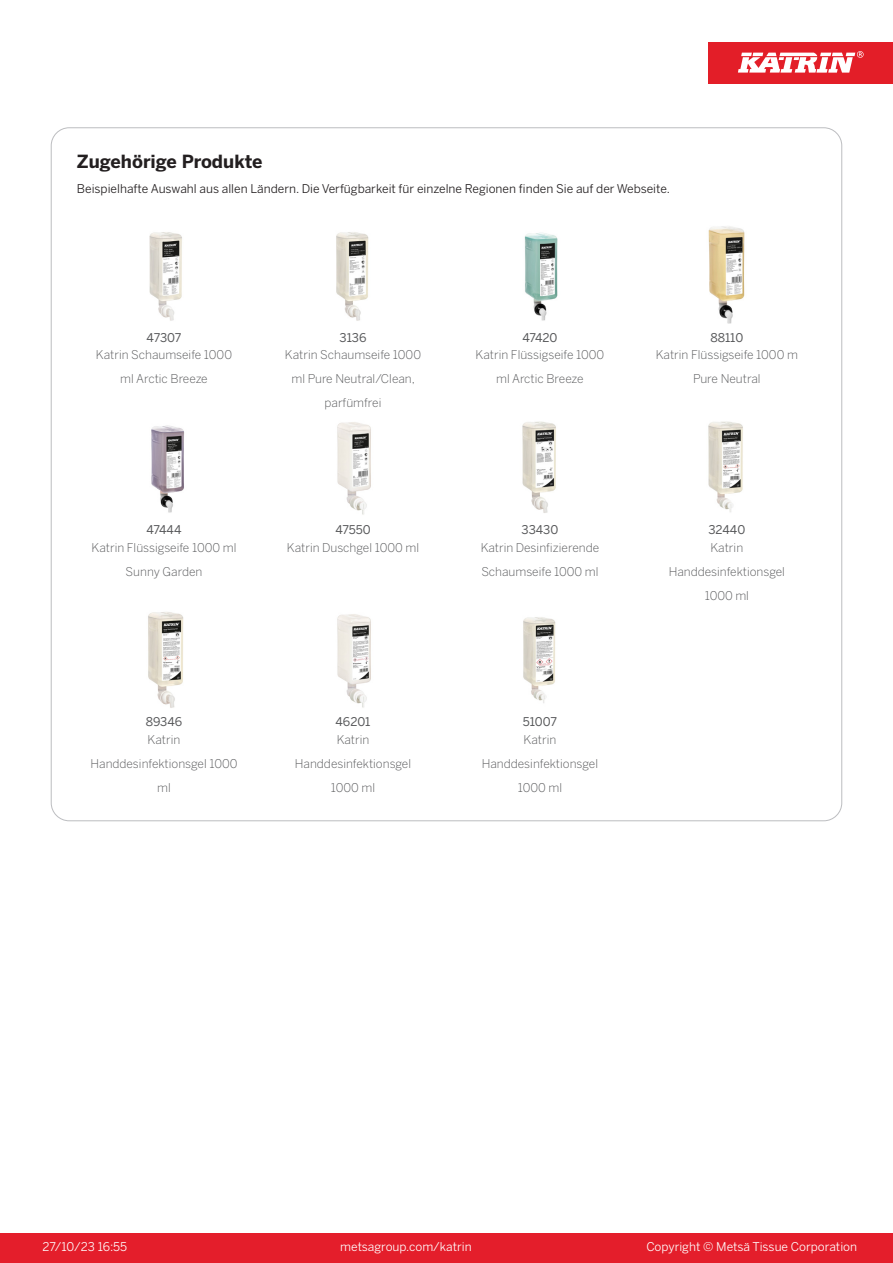
<style>
.page{position:relative;width:893px;height:1263px;background:#fff}
.page>*{position:absolute;margin:0;border:0;box-sizing:border-box;transform-origin:0 0}
.T_TableHeader{font:700 18px "Benton Sans";color:#231f20}
.T_RelatedName{font:300 12px/24px "Benton Sans";color:#57585a;text-align:center}
.T_TableBody{font:12px "Benton Sans";color:#231f20}
.t1{font:12px "Benton Sans";color:#fff}
.T_RelatedCode{font:12px "Benton Sans";color:#57585a}
</style>
<div class="page">
<div style="left:0;top:1233px;width:893px;height:30px;background:#e41e2b"></div>
<div style="left:708px;top:43px;width:185px;height:41px;background:#e31e28"></div>
<svg style="left:738px;top:51px;width:126px;height:22px"></svg>
<img style="left:149px;top:232px;width:33px;height:89px">
<img style="left:336px;top:232px;width:33px;height:89px">
<img style="left:524px;top:233px;width:34px;height:88px">
<img style="left:708px;top:226px;width:37px;height:98px">
<img style="left:151px;top:425px;width:33px;height:88px">
<img style="left:337px;top:422px;width:34px;height:93px">
<img style="left:522px;top:421px;width:34px;height:92px">
<img style="left:708px;top:421px;width:35px;height:91px">
<img style="left:148px;top:612px;width:36px;height:96px">
<img style="left:337px;top:614px;width:34px;height:94px">
<img style="left:523px;top:617px;width:33px;height:86px">
<p class="T_TableHeader" style="left:77px;top:150px;width:187px">Zugehörige Produkte</p>
<p class="T_TableBody" style="left:77px;top:181px;width:595px">Beispielhafte Auswahl aus allen Ländern. Die Verfügbarkeit für einzelne Regionen finden Sie auf der Webseite.</p>
<p class="T_RelatedCode" style="left:147px;top:330px;width:36px">47307</p>
<p class="T_RelatedCode" style="left:340px;top:330px;width:28px">3136</p>
<p class="T_RelatedCode" style="left:522px;top:330px;width:37px">47420</p>
<p class="T_RelatedCode" style="left:710px;top:330px;width:35px">88110</p>
<p class="T_RelatedName" style="left:96px;top:343px;width:138px">Katrin Schaumseife 1000 ml Arctic Breeze</p>
<p class="T_RelatedName" style="left:285px;top:343px;width:138px">Katrin Schaumseife 1000 ml Pure Neutral/Clean, parfümfrei</p>
<p class="T_RelatedName" style="left:476px;top:343px;width:130px">Katrin Flüssigseife 1000 ml Arctic Breeze</p>
<p class="T_RelatedName" style="left:656px;top:343px;width:144px">Katrin Flüssigseife 1000 m<br>Pure Neutral</p>
<p class="T_RelatedCode" style="left:147px;top:522px;width:36px">47444</p>
<p class="T_RelatedCode" style="left:335px;top:522px;width:37px">47550</p>
<p class="T_RelatedCode" style="left:521px;top:522px;width:38px">33430</p>
<p class="T_RelatedCode" style="left:708px;top:522px;width:38px">32440</p>
<p class="T_RelatedName" style="left:92px;top:535px;width:146px">Katrin Flüssigseife 1000 ml<br>Sunny Garden</p>
<p class="T_RelatedName" style="left:287px;top:535px;width:134px">Katrin Duschgel 1000 ml</p>
<p class="T_RelatedName" style="left:481px;top:535px;width:120px;text-align:left">Katrin Desinfizierende<br>Schaumseife 1000 ml</p>
<p class="T_RelatedName" style="left:669px;top:535px;width:118px">Katrin<br>Handdesinfektionsgel<br>1000 ml</p>
<p class="T_RelatedCode" style="left:146px;top:714px;width:38px">89346</p>
<p class="T_RelatedCode" style="left:335px;top:714px;width:37px">46201</p>
<p class="T_RelatedCode" style="left:523px;top:714px;width:36px">51007</p>
<p class="T_RelatedName" style="left:90px;top:728px;width:149px">Katrin<br>Handdesinfektionsgel 1000 ml</p>
<p class="T_RelatedName" style="left:295px;top:728px;width:118px">Katrin<br>Handdesinfektionsgel<br>1000 ml</p>
<p class="T_RelatedName" style="left:482px;top:728px;width:118px">Katrin<br>Handdesinfektionsgel<br>1000 ml</p>
<p class="t1" style="left:43px;top:1239px;width:86px">27/10/23 16:55</p>
<p class="t1" style="left:340px;top:1239px;width:133px">metsagroup.com/katrin</p>
<p class="t1" style="left:646px;top:1239px;width:212px">Copyright © Metsä Tissue Corporation</p>
</div>
